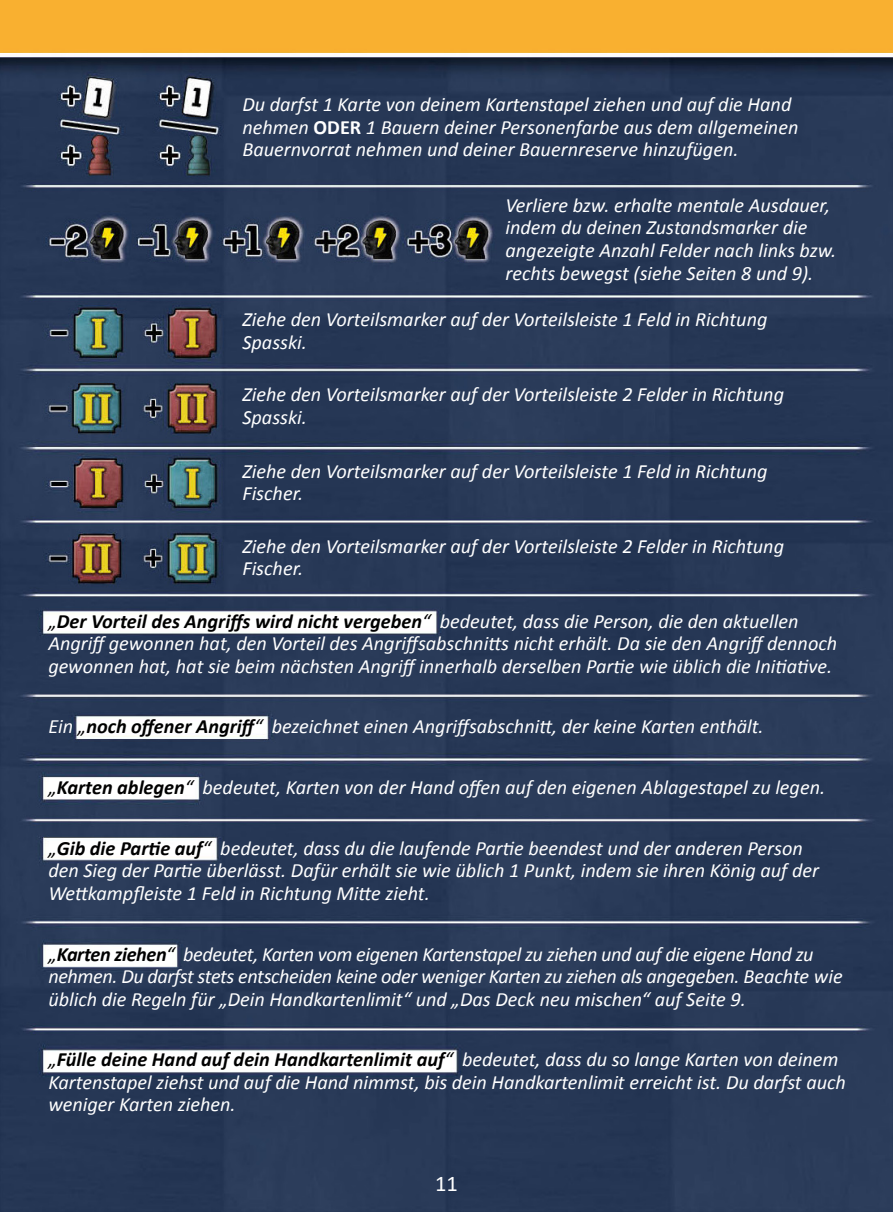
<style>
.page{position:relative;width:893px;height:1212px;background:#fff}
.page>*{position:absolute;margin:0;border:0;box-sizing:border-box;transform-origin:0 0}
.t1{font:22.5px "Calibri";color:#fff}
.t2{font:italic 20.25px/22.5px "Calibri";color:#fff}
.t3{font:italic 20.25px/22.5px "Calibri";letter-spacing:-.02em;color:#fff}
.s1{font-weight:700;font-style:normal}
.s2{color:#000}
.s3{font-weight:700;color:#000}
</style>
<div class="page">
<img style="left:0;top:0;width:893px;height:1212px">
<p class="t2" style="left:242px;top:92px;width:558px">Du darfst 1 Karte von deinem Kartenstapel ziehen und auf die Hand nehmen <span class="s1">ODER</span> 1 Bauern deiner Personenfarbe aus dem allgemeinen<br>Bauernvorrat nehmen und deiner Bauernreserve hinzufügen.</p>
<p class="t2" style="left:505px;top:193px;width:332px">Verliere bzw. erhalte mentale Ausdauer, indem du deinen Zustandsmarker die angezeigte Anzahl Felder nach links bzw. rechts bewegst (siehe Seiten 8 und 9).</p>
<p class="t2" style="left:242px;top:307px;width:527px">Ziehe den Vorteilsmarker auf der Vorteilsleiste 1 Feld in Richtung<br>Spasski.</p>
<p class="t2" style="left:242px;top:382px;width:543px">Ziehe den Vorteilsmarker auf der Vorteilsleiste 2 Felder in Richtung<br>Spasski.</p>
<p class="t2" style="left:242px;top:459px;width:527px">Ziehe den Vorteilsmarker auf der Vorteilsleiste 1 Feld in Richtung<br>Fischer.</p>
<p class="t2" style="left:242px;top:534px;width:543px">Ziehe den Vorteilsmarker auf der Vorteilsleiste 2 Felder in Richtung<br>Fischer.</p>
<p class="t2" style="left:48px;top:609px;width:790px"><span class="s2">„</span><span class="s3">Der Vorteil des Angriffs wird nicht vergeben</span><span class="s2">“</span> bedeutet, dass die Person, die den aktuellen<br>Angriff gewonnen hat, den Vorteil des Angriffsabschnitts nicht erhält. Da sie den Angriff dennoch gewonnen hat, hat sie beim nächsten Angriff innerhalb derselben Partie wie üblich die Initiative.</p>
<p class="t2" style="left:48px;top:714px;width:717px">Ein <span class="s2">„</span><span class="s3">noch offener Angriff</span><span class="s2">“</span> bezeichnet einen Angriffsabschnitt, der keine Karten enthält.</p>
<p class="t2" style="left:48px;top:775px;width:778px"><span class="s2">„</span><span class="s3">Karten ablegen</span><span class="s2">“</span> bedeutet, Karten von der Hand offen auf den eigenen Ablagestapel zu legen.</p>
<p class="t2" style="left:48px;top:836px;width:772px"><span class="s2">„</span><span class="s3">Gib die Partie auf</span><span class="s2">“</span> bedeutet, dass du die laufende Partie beendest und der anderen Person den Sieg der Partie überlässt. Dafür erhält sie wie üblich 1 Punkt, indem sie ihren König auf der<br>Wettkampfleiste 1 Feld in Richtung Mitte zieht.</p>
<p class="t3" style="left:48px;top:942px;width:796px"><span class="s2">„</span><span class="s3">Karten ziehen</span><span class="s2">“</span> bedeutet, Karten vom eigenen Kartenstapel zu ziehen und auf die eigene Hand zu nehmen. Du darfst stets entscheiden keine oder weniger Karten zu ziehen als angegeben. Beachte wie üblich die Regeln für „Dein Handkartenlimit“ und „Das Deck neu mischen“ auf Seite 9.</p>
<p class="t2" style="left:48px;top:1048px;width:799px"><span class="s2">„</span><span class="s3">Fülle deine Hand auf dein Handkartenlimit auf</span><span class="s2">“</span> bedeutet, dass du so lange Karten von deinem<br>Kartenstapel ziehst und auf die Hand nimmst, bis dein Handkartenlimit erreicht ist. Du darfst auch weniger Karten ziehen.</p>
<p class="t1" style="left:435px;top:1168px;width:24px">11</p>
</div>
